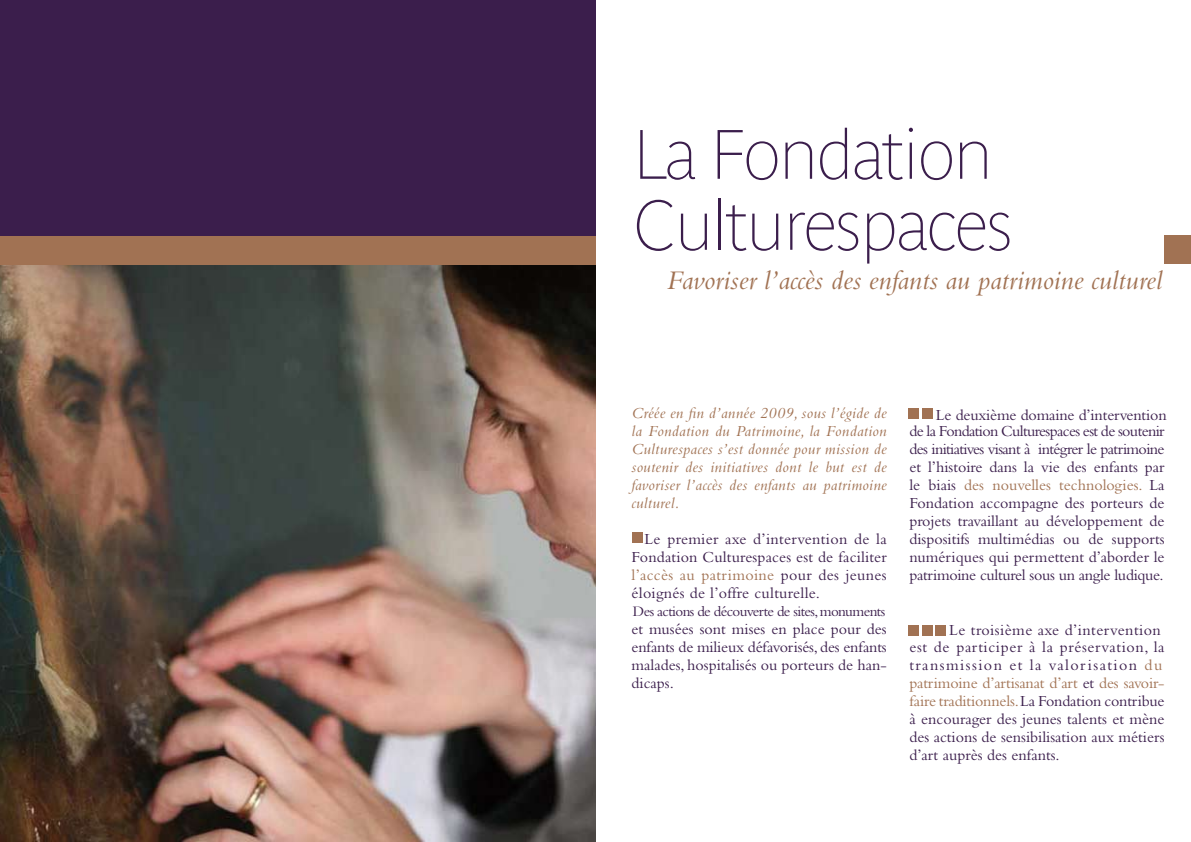
<style>
.page{position:relative;width:1191px;height:842px;background:#fff}
.page>*{position:absolute;margin:0;border:0;box-sizing:border-box;transform-origin:0 0}
.t1{font:69px/71px "Parisine Clair";letter-spacing:-.025em;color:#3b1e4c}
.t2{font:italic 28px "Bembo Std";color:#a17253}
.t3{font:16px/18px "Bembo";color:#3b1e4c;text-align:justify}
.t4{font:italic 16px/18px "Bembo";letter-spacing:.02em;color:#a17253;text-align:justify}
.t5{font:16px "Bembo";letter-spacing:.03em;color:#3b1e4c}
.t6{font:15px "Bembo";letter-spacing:-.04em;color:#3b1e4c}
.s1{color:#a17253}
</style>
<div class="page">
<div style="left:1164px;top:235px;width:27px;height:29px;background:#a17253"></div>
<div style="left:632px;top:533px;width:10px;height:10px;background:#a17253"></div>
<div style="left:908px;top:408px;width:10px;height:10px;background:#a17253"></div>
<div style="left:908px;top:625px;width:10px;height:10px;background:#a17253"></div>
<div style="left:922px;top:408px;width:10px;height:10px;background:#a17253"></div>
<div style="left:922px;top:625px;width:10px;height:10px;background:#a17253"></div>
<div style="left:935px;top:625px;width:10px;height:10px;background:#a17253"></div>
<div style="left:0;top:0;width:595px;height:842px;background:#3b1e4c"></div>
<img style="left:0;top:265px;width:595px;height:577px">
<div style="left:0;top:236px;width:595px;height:29px;background:#a17253"></div>
<h1 class="t1" style="left:633px;top:119px;width:381px">La Fondation<br>Culturespaces</h1>
<h2 class="t2" style="left:666px;top:264px;width:497px">Favoriser l’accès des enfants au patrimoine culturel</h2>
<p class="t4" style="left:631px;top:403px;width:257px">Créée en fin d’année 2009, sous l’égide de la Fondation du Patrimoine, la Fondation Culturespaces s’est donnée pour mission de soutenir des initiatives dont le but est de favoriser l’accès des enfants au patrimoine culturel.</p>
<p class="t3" style="left:631px;top:529px;width:257px;text-indent:13px">Le premier axe d’intervention de la Fondation Culturespaces est de faciliter <span class="s1">l’accès au patrimoine</span> pour des jeunes éloignés de l’offre culturelle.</p>
<p class="t6" style="left:633px;top:602px;width:254px">Des actions de découverte de sites, monuments</p>
<p class="t3" style="left:631px;top:619px;width:257px">et musées sont mises en place pour des enfants de milieux défavorisés, des enfants malades, hospitalisés ou porteurs de han&shy;dicaps.</p>
<p class="t3" style="left:936px;top:405px;width:232px">Le deuxième domaine d’intervention</p>
<p class="t3" style="left:909px;top:421px;width:257px">de la Fondation Culturespaces est de soutenir des initiatives visant à intégrer le patrimoine et l’histoire dans la vie des enfants par le biais <span class="s1">des nouvelles technologies.</span> La Fondation accompagne des porteurs de projets travaillant au développement de dispositifs multimédias ou de supports numériques qui permettent d’aborder le patrimoine culturel sous un angle ludique.</p>
<p class="t5" style="left:949px;top:620px;width:213px">Le troisième axe d’intervention</p>
<p class="t3" style="left:909px;top:637px;width:257px;text-align:left">est de participer à la préservation, la transmission et la valorisation <span class="s1">du patrimoine d’artisanat d’art</span> et <span class="s1">des savoir&shy;faire traditionnels.</span> La Fondation contribue à encourager des jeunes talents et mène des actions de sensibilisation aux métiers d’art auprès des enfants.</p>
</div>
